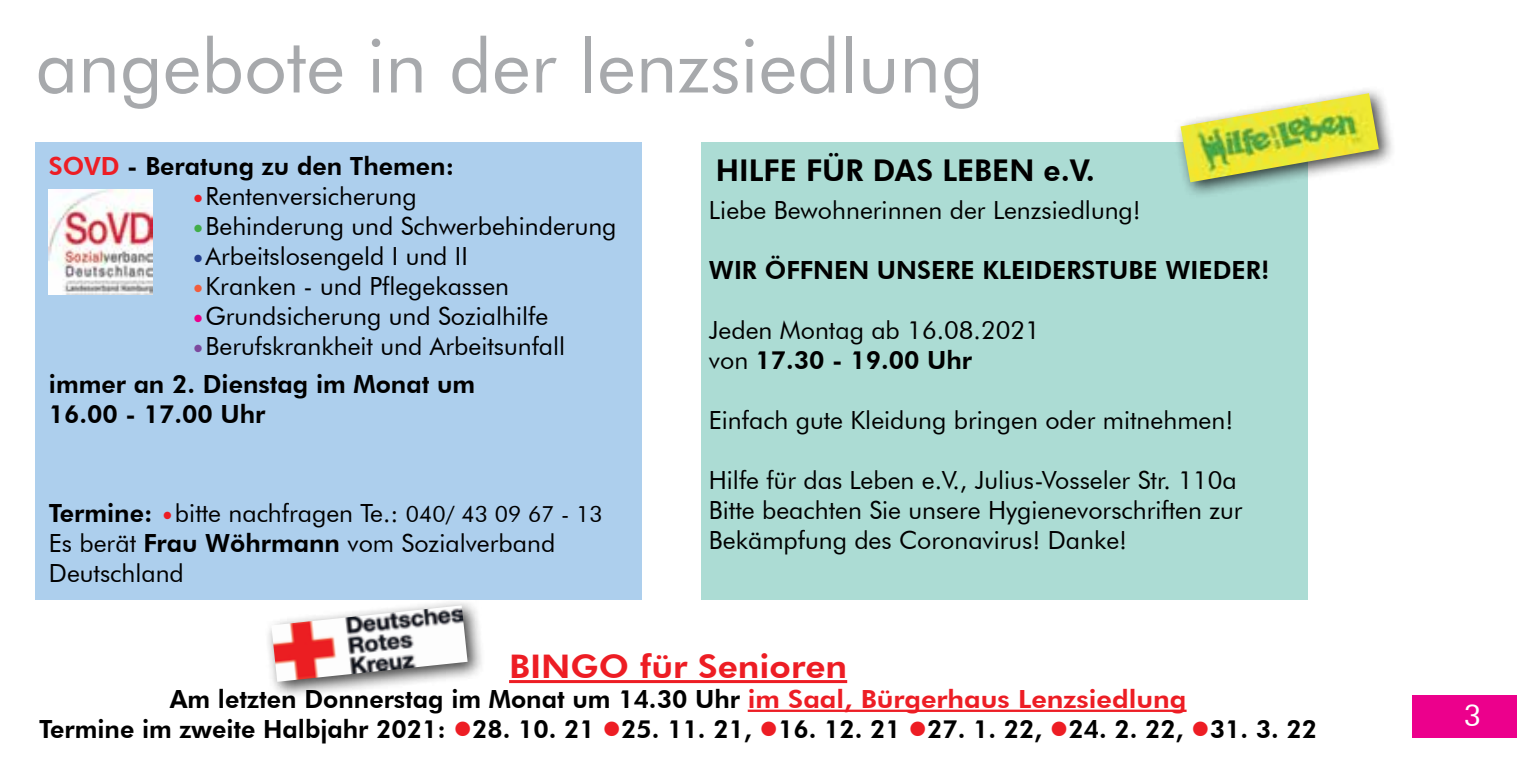
<style>
.page{position:relative;width:1517px;height:773px;background:#fff}
.page>*{position:absolute;margin:0;border:0;box-sizing:border-box;transform-origin:0 0}
.t1{font:75px "Futura BT";color:#a7a9ac}
.t2{font:800 32.5px "Futura BT";color:#ed1d24;scale:1.08 1}
.t3{font:800 30px "Futura BT";color:#000}
.t4{font:30px "Futura BT";color:#fff}
.t5{font:25px/30px "Futura BT";color:#000}
.t6{font:800 25px/30px "Futura BT";color:#000;text-align:center}
.s1{color:#ed1d24}
.s2{color:#41ad49}
.s3{color:#25408f}
.s4{color:#f15d3d}
.s5{color:#ec008c}
.s6{color:#7c499d}
.s7{font-weight:800}
.s8{font-size:22.5px}
</style>
<div class="page">
<div style="left:1412px;top:694px;width:105px;height:43px;background:#ec008c"></div>
<hr style="left:509px;top:680px;width:338px;height:3px;background:#ed1d24">
<hr style="left:748px;top:709px;width:438px;height:2px;background:#ed1d24">
<div style="left:263px;top:597px;width:222px;height:102px;background:#000;opacity:.75"></div>
<img style="left:271px;top:605px;width:196px;height:76px">
<div style="left:35px;top:142px;width:606px;height:457px;background:#adcfed"></div>
<img style="left:49px;top:190px;width:103px;height:104px">
<div style="left:702px;top:142px;width:605px;height:457px;background:#acdcd4"></div>
<div style="left:1172px;top:85px;width:224px;height:115px;background:#000;opacity:.75"></div>
<img style="left:1180px;top:93px;width:198px;height:89px">
<h1 class="t1" style="left:35px;top:20px;width:950px">angebote in der lenzsiedlung</h1>
<p class="t6" style="left:49px;top:151px;width:407px"><span class="s1">SOVD</span> - Beratung zu den Themen:</p>
<p class="t5" style="left:191px;top:181px;width:227px"><span class="s1">•</span>Rentenversicherung</p>
<p class="t5" style="left:191px;top:211px;width:427px"><span class="s2">•</span>Behinderung und Schwerbehinderung</p>
<p class="t5" style="left:191px;top:241px;width:279px"><span class="s3">•</span>Arbeitslosengeld I und II</p>
<p class="t5" style="left:191px;top:271px;width:320px"><span class="s4">•</span>Kranken - und Pflegekassen</p>
<p class="t5" style="left:191px;top:301px;width:359px"><span class="s5">•</span>Grundsicherung und Sozialhilfe</p>
<p class="t5" style="left:191px;top:331px;width:376px"><span class="s6">•</span>Berufskrankheit und Arbeitsunfall</p>
<p class="t6" style="left:49px;top:368px;width:428px;text-align:left">immer an 2. Dienstag im Monat um<br>16.00 - 17.00 Uhr</p>
<p class="t5" style="left:49px;top:498px;width:555px"><span class="s7">Termine:</span> <span class="s1">•</span>bitte nachfragen Te.: <span class="s8">040/ 43 09 67 - 13<br></span>Es berät <span class="s7">Frau Wöhrmann</span> vom Sozialverband<br>Deutschland</p>
<p class="t3" style="left:716px;top:152px;width:380px">HILFE FÜR DAS LEBEN e.V.</p>
<p class="t5" style="left:709px;top:195px;width:433px">Liebe Bewohnerinnen der Lenzsiedlung!</p>
<p class="t6" style="left:709px;top:255px;width:562px">WIR ÖFFNEN UNSERE KLEIDERSTUBE WIEDER!</p>
<p class="t5" style="left:709px;top:315px;width:333px">Jeden Montag ab 16.08.2021 von <span class="s7">17.30 - 19.00 Uhr</span></p>
<p class="t5" style="left:709px;top:405px;width:526px">Einfach gute Kleidung bringen oder mitnehmen!</p>
<p class="t5" style="left:709px;top:465px;width:535px">Hilfe für das Leben e.V., Julius-Vosseler Str. 110a<br>Bitte beachten Sie unsere Hygienevorschriften zur<br>Bekämpfung des Coronavirus! Danke!</p>
<h2 class="t2" style="left:509px;top:646px;width:314px">BINGO für Senioren</h2>
<p class="t6" style="left:39px;top:683px;width:1279px">Am letzten Donnerstag im Monat um 14.30 Uhr <span class="s1">im Saal, Bürgerhaus Lenzsiedlung<br></span>Termine im zweite Halbjahr 2021: <span class="s1">●</span>28. 10. 21 <span class="s1">●</span>25. 11. 21, <span class="s1">●</span>16. 12. 21 <span class="s1">●</span>27. 1. 22, <span class="s1">●</span>24. 2. 22, <span class="s1">●</span>31. 3. 22</p>
<p class="t4" style="left:1463px;top:696px;width:19px">3</p>
</div>
